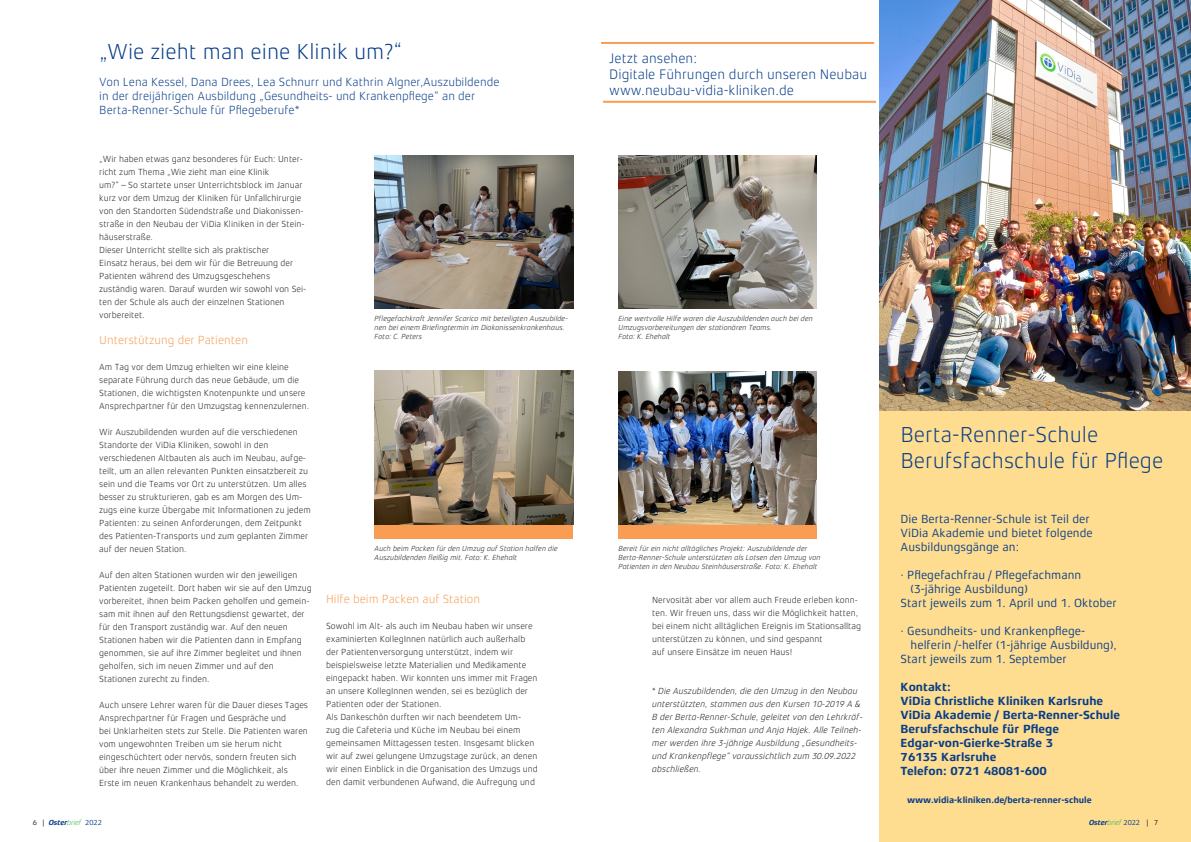
<style>
.page{position:relative;width:1191px;height:842px;background:#fff}
.page>*{position:absolute;margin:0;border:0;box-sizing:border-box;transform-origin:0 0}
.Headline_Vincentius{font:300 22px "Xenois Sans Pro";color:#083e89}
.Headline_Vincentius-2{font:300 14px "Xenois Sans Pro";color:#083e89}
.Headline_Vincentius-3{font:12px "Xenois Sans Pro";color:#083e89}
.Headline_Vincentius-4{font:300 12px "Xenois Sans Pro";color:#083e89}
.Headline_Vincentius-5{font:700 12px "Xenois Sans Pro";color:#083e89}
.Headline_Vincentius-6{font:300 12px "Xenois Sans Pro";color:#f89d53}
.Bildunterschrift{font:300 9px/13px "Xenois Sans Pro";color:#231f20}
.Bildunterschrift-2{font:italic 300 9px/13px "Xenois Sans Pro";color:#231f20}
.Headline_Vincentius-7{font:700 9px "Xenois Sans Pro";color:#083e89}
.t1{font:italic 300 7.5px/9px "Xenois Sans Pro";color:#231f20}
.t2{font:italic 700 7.5px "Xenois Sans Pro";letter-spacing:-.025em;color:#083e89}
.s1{font-style:normal}
.s2{font-weight:400;font-style:normal;color:#231f20}
.s3{font-weight:300;color:#3ab54a}
.s4{font-weight:400;font-style:normal}
</style>
<div class="page">
<div style="left:618px;top:524px;width:199px;height:14px;background:#f89d53"></div>
<div style="left:879px;top:410px;width:312px;height:432px;background:#fedc90"></div>
<img style="left:618px;top:155px;width:199px;height:153px">
<img style="left:618px;top:371px;width:199px;height:153px">
<img style="left:879px;top:0;width:312px;height:411px">
<hr style="left:601px;top:42px;width:273px;height:2px;background:#f89d53">
<hr style="left:603px;top:101px;width:273px;height:2px;background:#f89d53">
<div style="left:374px;top:524px;width:199px;height:14px;background:#f89d53"></div>
<img style="left:374px;top:371px;width:199px;height:153px">
<img style="left:374px;top:155px;width:199px;height:153px">
<p class="Headline_Vincentius" style="left:99px;top:39px;width:304px">„Wie zieht man eine Klinik um?“</p>
<p class="Headline_Vincentius-4" style="left:99px;top:75px;width:402px">Von Lena Kessel, Dana Drees, Lea Schnurr und Kathrin Algner,Auszubildende</p>
<p class="Headline_Vincentius-4" style="left:99px;top:89px;width:377px">in der dreijährigen Ausbildung „Gesundheits- und Krankenpflege“ an der</p>
<p class="Headline_Vincentius-4" style="left:99px;top:103px;width:202px">Berta-Renner-Schule für Pflegeberufe*</p>
<p class="Bildunterschrift" style="left:99px;top:152px;width:205px">„Wir haben etwas ganz besonderes für Euch: Unter&shy;richt zum Thema „Wie zieht man eine Klinik</p>
<p class="Bildunterschrift" style="left:99px;top:178px;width:207px">um?“ – So startete unser Unterrichtsblock im Januar kurz vor dem Umzug der Kliniken für Unfallchirurgie von den Standorten Südendstraße und Diakonissen&shy;straße in den Neubau der ViDia Kliniken in der Stein&shy;häuserstraße.</p>
<p class="Bildunterschrift" style="left:99px;top:243px;width:172px">Dieser Unterricht stellte sich als praktischer</p>
<p class="Bildunterschrift" style="left:99px;top:256px;width:196px">Einsatz heraus, bei dem wir für die Betreuung der<br>Patienten während des Umzugsgeschehens</p>
<p class="Bildunterschrift" style="left:99px;top:282px;width:209px">zuständig waren. Darauf wurden wir sowohl von Sei&shy;ten der Schule als auch der einzelnen Stationen</p>
<p class="Bildunterschrift" style="left:99px;top:308px;width:47px">vorbereitet.</p>
<p class="Headline_Vincentius-6" style="left:99px;top:333px;width:150px">Unterstützung der Patienten</p>
<p class="Bildunterschrift" style="left:99px;top:360px;width:212px">Am Tag vor dem Umzug erhielten wir eine kleine separate Führung durch das neue Gebäude, um die Stationen, die wichtigsten Knotenpunkte und unsere Ansprechpartner für den Umzugstag kennenzulernen.</p>
<p class="Bildunterschrift" style="left:99px;top:425px;width:200px">Wir Auszubildenden wurden auf die verschiedenen<br>Standorte der ViDia Kliniken, sowohl in den</p>
<p class="Bildunterschrift" style="left:99px;top:451px;width:213px">verschiedenen Altbauten als auch im Neubau, aufge&shy;teilt, um an allen relevanten Punkten einsatzbereit zu sein und die Teams vor Ort zu unterstützen. Um alles besser zu strukturieren, gab es am Morgen des Um&shy;zugs eine kurze Übergabe mit Informationen zu jedem Patienten: zu seinen Anforderungen, dem Zeitpunkt des Patienten-Transports und zum geplanten Zimmer auf der neuen Station.</p>
<p class="Bildunterschrift" style="left:99px;top:568px;width:214px">Auf den alten Stationen wurden wir den jeweiligen Patienten zugeteilt. Dort haben wir sie auf den Umzug vorbereitet, ihnen beim Packen geholfen und gemein&shy;sam mit ihnen auf den Rettungsdienst gewartet, der für den Transport zuständig war. Auf den neuen</p>
<p class="Bildunterschrift" style="left:99px;top:633px;width:204px">Stationen haben wir die Patienten dann in Empfang</p>
<p class="Bildunterschrift" style="left:99px;top:646px;width:204px">genommen, sie auf ihre Zimmer begleitet und ihnen geholfen, sich im neuen Zimmer und auf den</p>
<p class="Bildunterschrift" style="left:99px;top:672px;width:112px">Stationen zurecht zu finden.</p>
<p class="Bildunterschrift" style="left:99px;top:698px;width:210px">Auch unsere Lehrer waren für die Dauer dieses Tages<br>Ansprechpartner für Fragen und Gespräche und</p>
<p class="Bildunterschrift" style="left:99px;top:724px;width:210px">bei Unklarheiten stets zur Stelle. Die Patienten waren vom ungewohnten Treiben um sie herum nicht</p>
<p class="Bildunterschrift" style="left:99px;top:750px;width:199px">eingeschüchtert oder nervös, sondern freuten sich über ihre neuen Zimmer und die Möglichkeit, als</p>
<p class="Bildunterschrift" style="left:99px;top:776px;width:201px">Erste im neuen Krankenhaus behandelt zu werden.</p>
<p class="t1" style="left:374px;top:314px;width:195px">Pflegefachkraft Jennifer Scarico mit beteiligten Auszubilde&shy;nen bei einem Briefingtermin im Diakonissenkrankenhaus.<br>Foto: C. Peters</p>
<p class="t1" style="left:374px;top:544px;width:185px">Auch beim Packen für den Umzug auf Station halfen die<br>Auszubildenden fleißig mit. Foto: K. Ehehalt</p>
<p class="Headline_Vincentius-6" style="left:326px;top:592px;width:155px">Hilfe beim Packen auf Station</p>
<p class="Bildunterschrift" style="left:326px;top:619px;width:213px">Sowohl im Alt- als auch im Neubau haben wir unsere examinierten KollegInnen natürlich auch außerhalb der Patientenversorgung unterstützt, indem wir beispielsweise letzte Materialien und Medikamente eingepackt haben. Wir konnten uns immer mit Fragen an unsere KollegInnen wenden, sei es bezüglich der Patienten oder der Stationen.</p>
<p class="Bildunterschrift" style="left:326px;top:710px;width:213px">Als Dankeschön durften wir nach beendetem Um-<br>zug die Cafeteria und Küche im Neubau bei einem gemeinsamen Mittagessen testen. Insgesamt blicken wir auf zwei gelungene Umzugstage zurück, an denen wir einen Einblick in die Organisation des Umzugs und den damit verbundenen Aufwand, die Aufregung und</p>
<p class="Headline_Vincentius-2" style="left:609px;top:50px;width:89px">Jetzt ansehen:</p>
<p class="Headline_Vincentius-2" style="left:609px;top:66px;width:259px">Digitale Führungen durch unseren Neubau</p>
<p class="Headline_Vincentius-2" style="left:609px;top:82px;width:186px">www.neubau-vidia-kliniken.de</p>
<p class="t1" style="left:618px;top:314px;width:196px">Eine wertvolle Hilfe waren die Auszubildenden auch bei den</p>
<p class="t1" style="left:618px;top:323px;width:155px">Umzugsvorbereitungen der stationären Teams.</p>
<p class="t1" style="left:618px;top:332px;width:54px">Foto: K. Ehehalt</p>
<p class="t1" style="left:618px;top:544px;width:204px">Bereit für ein nicht alltägliches Projekt: Auszubildende der<br>Berta-Renner-Schule unterstützten als Lotsen den Umzug von<br>Patienten in den Neubau Steinhäuserstraße. Foto: K. Ehehalt</p>
<p class="Bildunterschrift" style="left:652px;top:594px;width:210px">Nervosität aber vor allem auch Freude erleben konn&shy;ten. Wir freuen uns, dass wir die Möglichkeit hatten, bei einem nicht alltäglichen Ereignis im Stationsalltag unterstützen zu können, und sind gespannt</p>
<p class="Bildunterschrift" style="left:652px;top:646px;width:142px">auf unsere Einsätze im neuen Haus!</p>
<p class="Bildunterschrift-2" style="left:652px;top:685px;width:212px"><span class="s1">*</span> Die Auszubildenden, die den Umzug in den Neubau unterstützten, stammen aus den Kursen 10-2019 A &amp; B der Berta-Renner-Schule, geleitet von den Lehrkräf&shy;ten Alexandra Sukhman und Anja Hajek. Alle Teilneh&shy;mer werden ihre 3-jährige Ausbildung „Gesundheits&shy;und Krankenpflege“ voraussichtlich zum 30.09.2022 abschließen.</p>
<p class="Headline_Vincentius" style="left:900px;top:422px;width:199px">Berta-Renner-Schule</p>
<p class="Headline_Vincentius" style="left:900px;top:448px;width:264px">Berufsfachschule für Pflege</p>
<p class="Headline_Vincentius-3" style="left:900px;top:512px;width:191px">Die Berta-Renner-Schule ist Teil der</p>
<p class="Headline_Vincentius-3" style="left:900px;top:526px;width:194px">ViDia Akademie und bietet folgende</p>
<p class="Headline_Vincentius-3" style="left:900px;top:540px;width:120px">Ausbildungsgänge an:</p>
<p class="Headline_Vincentius-3" style="left:900px;top:568px;width:182px">· Pflegefachfrau / Pflegefachmann</p>
<p class="Headline_Vincentius-3" style="left:910px;top:582px;width:119px">(3-jährige Ausbildung)</p>
<p class="Headline_Vincentius-3" style="left:900px;top:596px;width:218px">Start jeweils zum 1. April und 1. Oktober</p>
<p class="Headline_Vincentius-3" style="left:900px;top:624px;width:186px">· Gesundheits- und Krankenpflege-</p>
<p class="Headline_Vincentius-3" style="left:910px;top:638px;width:208px">helferin /-helfer (1-jährige Ausbildung),</p>
<p class="Headline_Vincentius-3" style="left:900px;top:652px;width:168px">Start jeweils zum 1. September</p>
<p class="Headline_Vincentius-5" style="left:900px;top:680px;width:52px">Kontakt:</p>
<p class="Headline_Vincentius-5" style="left:900px;top:694px;width:204px">ViDia Christliche Kliniken Karlsruhe</p>
<p class="Headline_Vincentius-5" style="left:900px;top:708px;width:221px">ViDia Akademie / Berta-Renner-Schule</p>
<p class="Headline_Vincentius-5" style="left:900px;top:722px;width:160px">Berufsfachschule für Pflege</p>
<p class="Headline_Vincentius-5" style="left:900px;top:736px;width:154px">Edgar-von-Gierke-Straße 3</p>
<p class="Headline_Vincentius-5" style="left:900px;top:750px;width:97px">76135 Karlsruhe</p>
<p class="Headline_Vincentius-5" style="left:900px;top:764px;width:148px">Telefon: 0721 48081-600</p>
<p class="Headline_Vincentius-7" style="left:907px;top:795px;width:186px">www.vidia-kliniken.de/berta-renner-schule</p>
<p class="t2" style="left:33px;top:818px;width:71px"><span class="s2">6 |</span> Oster<span class="s3">brief</span> <span class="s4">2022</span></p>
<p class="t2" style="left:1089px;top:818px;width:71px">Oster<span class="s3">brief</span> <span class="s4">2022</span> <span class="s2">| 7</span></p>
</div>
